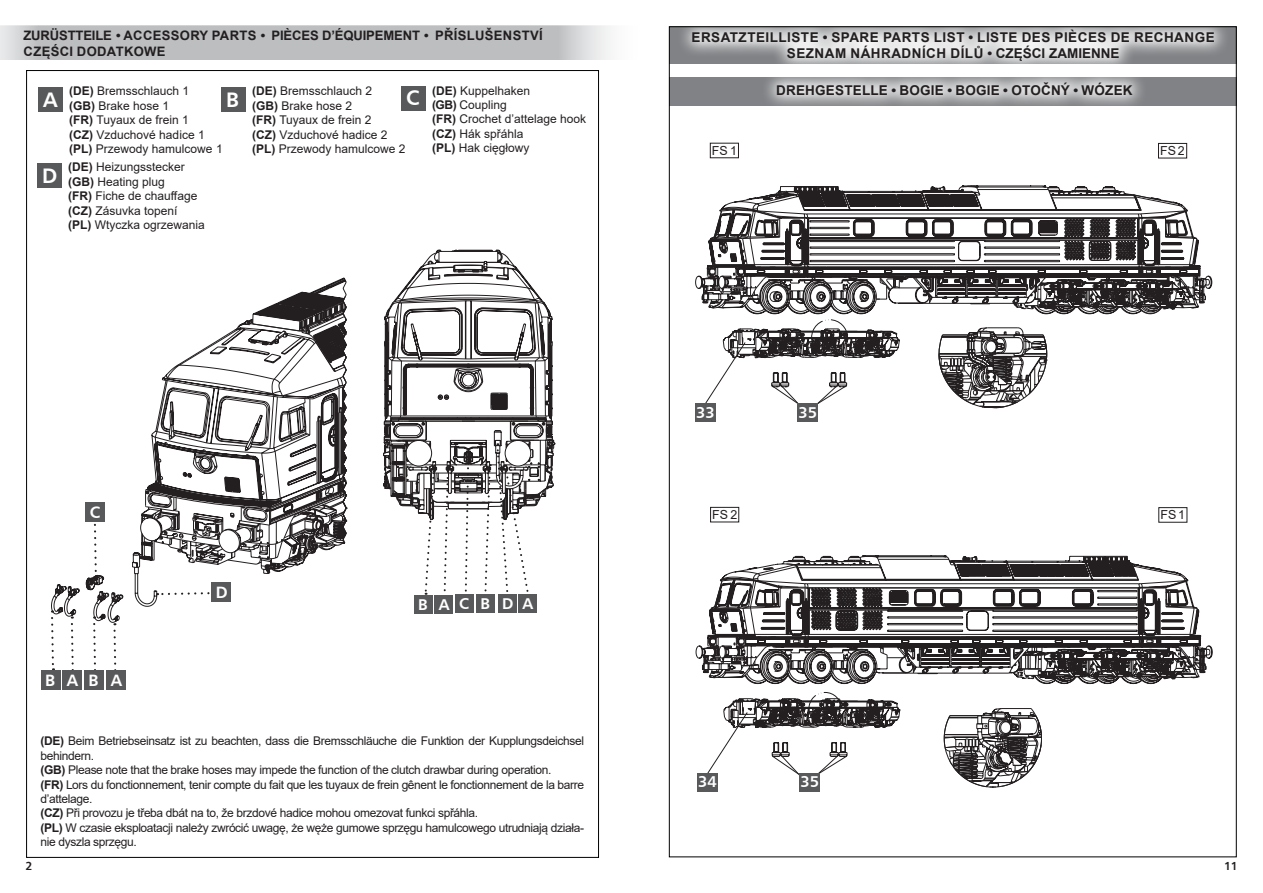
<style>
.page{position:relative;width:1263px;height:893px;background:#fff}
.page>*{position:absolute;margin:0;border:0;box-sizing:border-box;transform-origin:0 0}
.t1{font:21px "Humanist 777 BT Bold B";color:#fff}
.t2{font:16.5px "Humanist 777 BT Bold B";color:#fff}
.t3{font:15.75px "Humanist 777 BT Bold B";color:#fff}
.t4{font:15.6px "Humanist 777 BT Bold B";letter-spacing:.695em;color:#fff}
.t5{font:700 13.5px "Arial";letter-spacing:.035em;color:#231f20}
.t6{font:700 13.5px "Arial";color:#231f20}
.t7{font:700 13.05px "Arial";letter-spacing:-.01em;color:#231f20}
.t8{font:700 13.05px "Arial";letter-spacing:.025em;color:#231f20}
.t9{font:12.45px "Arial";color:#231f20}
.t10{font:12px/14.4px "Arial";letter-spacing:-.03em;color:#231f20}
.t11{font:12px/14.4px "Arial";color:#231f20}
.t12{font:11.7px "Humanist 777 BT Bold B";color:#231f20}
.s1{font-style:italic}
.s2{font-weight:700}
</style>
<div class="page">
<svg style="left:0;top:26px;width:610px;height:34px;background:#c0c2c4"></svg>
<div style="left:401px;top:86px;width:25px;height:25px;background:#58595b"></div>
<div style="left:38px;top:87px;width:25px;height:25px;background:#58595b"></div>
<div style="left:221px;top:87px;width:25px;height:25px;background:#58595b"></div>
<div style="left:37px;top:163px;width:25px;height:25px;background:#58595b"></div>
<svg style="left:51px;top:278px;width:297px;height:405px"></svg>
<div style="left:41px;top:670px;width:19px;height:20px;background:#58595b"></div>
<div style="left:63px;top:670px;width:19px;height:20px;background:#58595b"></div>
<div style="left:84px;top:670px;width:20px;height:20px;background:#58595b"></div>
<div style="left:107px;top:670px;width:19px;height:20px;background:#58595b"></div>
<div style="left:414px;top:595px;width:19px;height:18px;background:#58595b"></div>
<div style="left:435px;top:595px;width:18px;height:18px;background:#58595b"></div>
<div style="left:455px;top:595px;width:19px;height:18px;background:#58595b"></div>
<div style="left:477px;top:595px;width:18px;height:18px;background:#58595b"></div>
<svg style="left:383px;top:250px;width:172px;height:357px"></svg>
<div style="left:498px;top:595px;width:18px;height:18px;background:#58595b"></div>
<div style="left:518px;top:595px;width:19px;height:18px;background:#58595b"></div>
<div style="left:669px;top:26px;width:568px;height:38px;background:#808285"></div>
<svg style="left:683px;top:28px;width:541px;height:36px;background:#c6c7c8"></svg>
<div style="left:670px;top:77px;width:567px;height:29px;background:#808285"></div>
<svg style="left:767px;top:77px;width:375px;height:29px;background:#b6b7b9"></svg>
<div style="left:695px;top:403px;width:21px;height:19px;background:#58595b"></div>
<div style="left:710px;top:143px;width:29px;height:15px;border:1px solid #231f20"></div>
<div style="left:1158px;top:143px;width:29px;height:15px;border:1px solid #231f20"></div>
<div style="left:710px;top:507px;width:29px;height:15px;border:1px solid #231f20"></div>
<div style="left:1159px;top:507px;width:28px;height:15px;border:1px solid #231f20"></div>
<div style="left:697px;top:773px;width:21px;height:19px;background:#58595b"></div>
<svg style="left:695px;top:186px;width:517px;height:223px"></svg>
<div style="left:797px;top:403px;width:21px;height:19px;background:#58595b"></div>
<svg style="left:696px;top:555px;width:516px;height:232px"></svg>
<div style="left:799px;top:773px;width:21px;height:19px;background:#58595b"></div>
<p class="t7" style="left:23px;top:26px;width:140px">ZURÜSTTEILE <span class="s1">•</span> ACCESSOR</p>
<p class="t7" style="left:200px;top:26px;width:22px">Y PARTS</p>
<p class="t7" style="left:260px;top:26px;width:208px"><span class="s1">•</span> PIÈCES D’ÉQUIPEMENT <span class="s1">•</span> PŘÍSLU</p>
<p class="t7" style="left:485px;top:26px;width:19px">ŠENST</p>
<p class="t7" style="left:530px;top:26px;width:14px">VÍ</p>
<p class="t8" style="left:24px;top:43px;width:143px">CZĘŚCI DODATKOWE</p>
<h1 class="t1" style="left:406px;top:85px;width:15px">C</h1>
<p class="t11" style="left:432px;top:83px;width:156px"><span class="s2">(DE)</span> Kuppelhaken<br><span class="s2">(GB)</span> Coupling<br><span class="s2">(FR)</span> Crochet d’attelage hook <span class="s2">(CZ)</span> Hák spřáhla<br><span class="s2">(PL)</span> Hak cięgłowy</p>
<h1 class="t1" style="left:226px;top:86px;width:14px">B</h1>
<p class="t11" style="left:252px;top:84px;width:155px"><span class="s2">(DE)</span> Bremsschlauch 2<br><span class="s2">(GB)</span> Brake hose 2<br><span class="s2">(FR)</span> Tuyaux de frein 2<br><span class="s2">(CZ)</span> Vzduchové hadice 2 <span class="s2">(PL)</span> Przewody hamulcowe 2</p>
<h1 class="t1" style="left:43px;top:86px;width:16px">A</h1>
<p class="t11" style="left:69px;top:84px;width:155px"><span class="s2">(DE)</span> Bremsschlauch 1<br><span class="s2">(GB)</span> Brake hose 1<br><span class="s2">(FR)</span> Tuyaux de frein 1<br><span class="s2">(CZ)</span> Vzduchové hadice 1 <span class="s2">(PL)</span> Przewody hamulcowe 1</p>
<h1 class="t1" style="left:42px;top:162px;width:17px">D</h1>
<p class="t11" style="left:68px;top:160px;width:138px"><span class="s2">(DE)</span> Heizungsstecker <span class="s2">(GB)</span> Heating plug<br><span class="s2">(FR)</span> Fiche de chauffage <span class="s2">(CZ)</span> Zásuvka topení<br><span class="s2">(PL)</span> Wtyczka ogrzewania</p>
<h2 class="t2" style="left:90px;top:501px;width:12px">C</h2>
<h2 class="t2" style="left:45px;top:670px;width:78px">BABA</h2>
<h2 class="t2" style="left:216px;top:582px;width:13px">D</h2>
<h3 class="t4" style="left:418px;top:594px;width:116px">BACBDA</h3>
<p class="t10" style="left:41px;top:734px;width:545px"><span class="s2">(DE)</span> Beim Betriebseinsatz ist zu beachten, dass die Bremsschläuche die Funktion der Kupplungsdeichsel behindern.<br><span class="s2">(GB)</span> Please note that the brake hoses may impede the function of the clutch drawbar during operation.<br><span class="s2">(FR)</span> Lors du fonctionnement, tenir compte du fait que les tuyaux de frein gênent le fonctionnement de la barre d’attelage.<br><span class="s2">(CZ)</span> Při provozu je třeba dbát na to, že brzdové hadice mohou omezovat funkci spřáhla.<br><span class="s2">(PL)</span> W czasie eksploatacji należy zwrócić uwagę, że węże gumowe sprzęgu hamulcowego utrudniają działa&shy;nie dyszla sprzęgu.</p>
<p class="t5" style="left:691px;top:28px;width:19px">ERSATZTEILLISTE</p>
<p class="t5" style="left:823px;top:28px;width:19px">• SPARE</p>
<p class="t5" style="left:883px;top:28px;width:10px">PARTS</p>
<p class="t5" style="left:934px;top:28px;width:17px">LIST</p>
<p class="t5" style="left:968px;top:28px;width:248px">• LISTE DES PIÈCES DE RECHANGE</p>
<p class="t5" style="left:787px;top:44px;width:21px">SEZNAM</p>
<p class="t5" style="left:850px;top:44px;width:32px">NÁHRADN</p>
<p class="t6" style="left:922px;top:44px;width:199px">ÍCH DÍLŮ • CZĘŚCI ZAMIENNE</p>
<p class="t5" style="left:776px;top:81px;width:21px">DREHGESTELLE</p>
<p class="t5" style="left:891px;top:81px;width:28px">• BOGIE</p>
<p class="t5" style="left:947px;top:81px;width:28px">• BOGIE</p>
<p class="t5" style="left:1003px;top:81px;width:113px">• OTOČNÝ • WÓZEK</p>
<p class="t9" style="left:712px;top:142px;width:27px">FS 1</p>
<p class="t9" style="left:1160px;top:142px;width:26px">FS 2</p>
<h3 class="t3" style="left:696px;top:402px;width:20px">33</h3>
<h3 class="t3" style="left:798px;top:402px;width:20px">35</h3>
<p class="t9" style="left:712px;top:506px;width:27px">FS 2</p>
<p class="t9" style="left:1160px;top:506px;width:26px">FS 1</p>
<h3 class="t3" style="left:698px;top:772px;width:20px">34</h3>
<h3 class="t3" style="left:800px;top:772px;width:20px">35</h3>
<p class="t12" style="left:26px;top:859px;width:8px">2</p>
<p class="t12" style="left:1224px;top:859px;width:15px">11</p>
</div>
